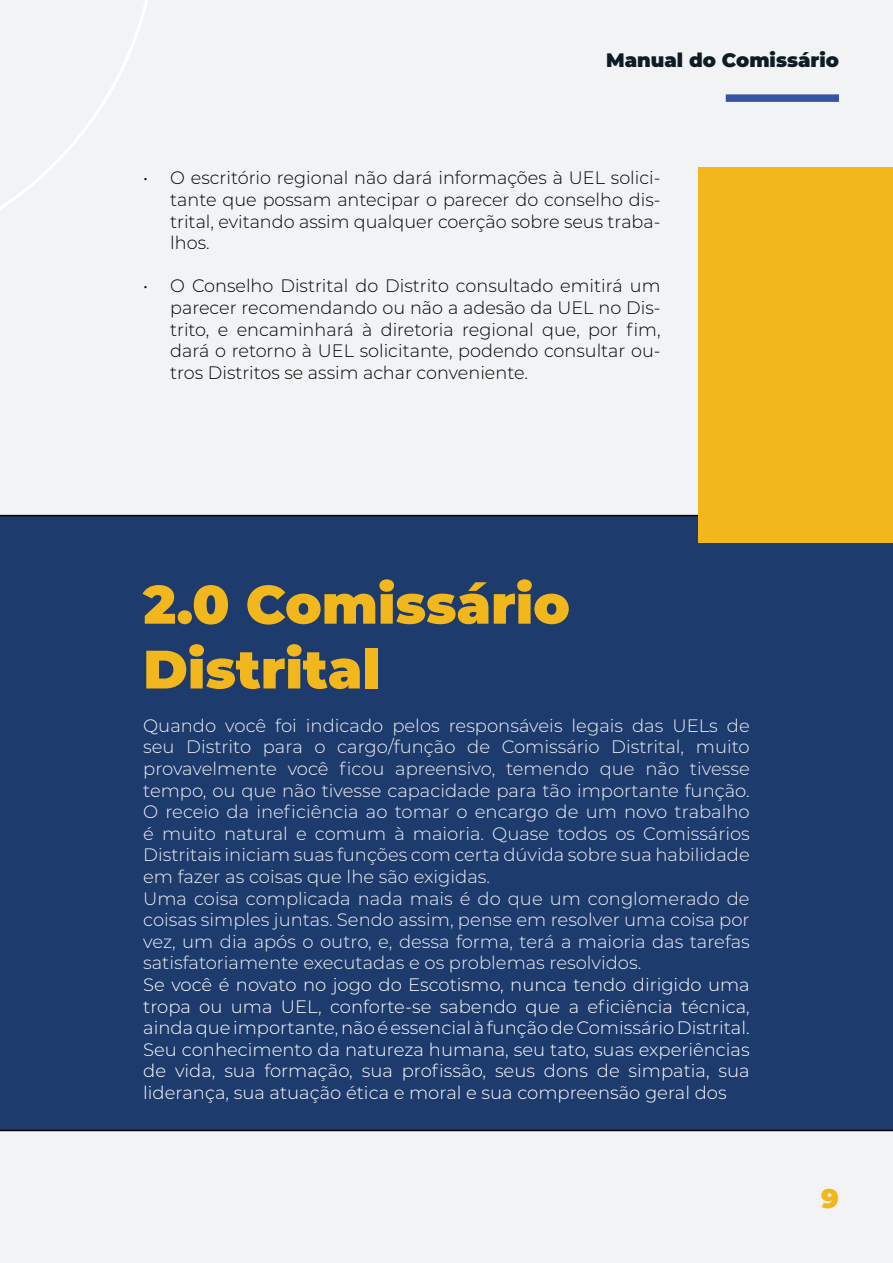
<style>
.page{position:relative;width:893px;height:1263px;background:#f1f3f4}
.page>*{position:absolute;margin:0;border:0;box-sizing:border-box;transform-origin:0 0}
.t1{font:900 54px/64.8px "Montserrat";color:#f1b71c}
.t2{font:900 27px "Montserrat";color:#f1b71c}
.t3{font:900 19.5px "Montserrat";color:#0d1c25}
.t4{font:300 18px/21.6px "Montserrat";color:#f1f3f4}
.t5{font:300 18px/21.6px "Montserrat";color:#000;text-align:justify}
.t6{font:300 18px/21.6px "Montserrat";color:#fff;text-align:justify}
</style>
<div class="page">
<div style="left:726px;top:94px;width:113px;height:8px;background:#3753a4"></div>
<div style="left:0;top:515px;width:893px;height:616px;background:#1e3b6d"></div>
<svg style="left:0;top:0;width:148px;height:209px"></svg>
<div style="left:698px;top:167px;width:195px;height:376px;background:#f1b71c"></div>
<p class="t3" style="left:606px;top:45px;width:234px">Manual do Comissário</p>
<p class="t5" style="left:170px;top:167px;width:492px;text-indent:-27px">• O escritório regional não dará informações à UEL solici&shy;tante que possam antecipar o parecer do conselho dis&shy;trital, evitando assim qualquer coerção sobre seus traba&shy;lhos.</p>
<p class="t5" style="left:170px;top:275px;width:492px;text-indent:-27px">• O Conselho Distrital do Distrito consultado emitirá um parecer recomendando ou não a adesão da UEL no Dis&shy;trito, e encaminhará à diretoria regional que, por fim, dará o retorno à UEL solicitante, podendo consultar ou&shy;tros Distritos se assim achar conveniente.</p>
<h1 class="t1" style="left:143px;top:569px;width:428px">2.0 Comissário<br>Distrital</h1>
<p class="t4" style="left:143px;top:714px;width:608px">Quando você foi indicado pelos responsáveis legais das UELs de seu Distrito para o cargo/função de Comissário Distrital, muito provavelmente você ficou apreensivo, temendo que não tivesse tempo, ou que não tivesse capacidade para tão importante função.<br>O receio da ineficiência ao tomar o encargo de um novo trabalho é muito natural e comum à maioria. Quase todos os Comissários Distritais iniciam suas funções com certa dúvida sobre sua habilidade em fazer as coisas que lhe são exigidas.<br>Uma coisa complicada nada mais é do que um conglomerado de coisas simples juntas. Sendo assim, pense em resolver uma coisa por vez, um dia após o outro, e, dessa forma, terá a maioria das tarefas satisfatoriamente executadas e os problemas resolvidos.</p>
<p class="t6" style="left:143px;top:973px;width:608px">Se você é novato no jogo do Escotismo, nunca tendo dirigido uma tropa ou uma UEL, conforte-se sabendo que a eficiência técnica, ainda que importante, não é essencial à função de Comissário Distrital.<br>Seu conhecimento da natureza humana, seu tato, suas experiências de vida, sua formação, sua profissão, seus dons de simpatia, sua liderança, sua atuação ética e moral e sua compreensão geral dos</p>
<h2 class="t2" style="left:821px;top:1178px;width:19px">9</h2>
</div>
